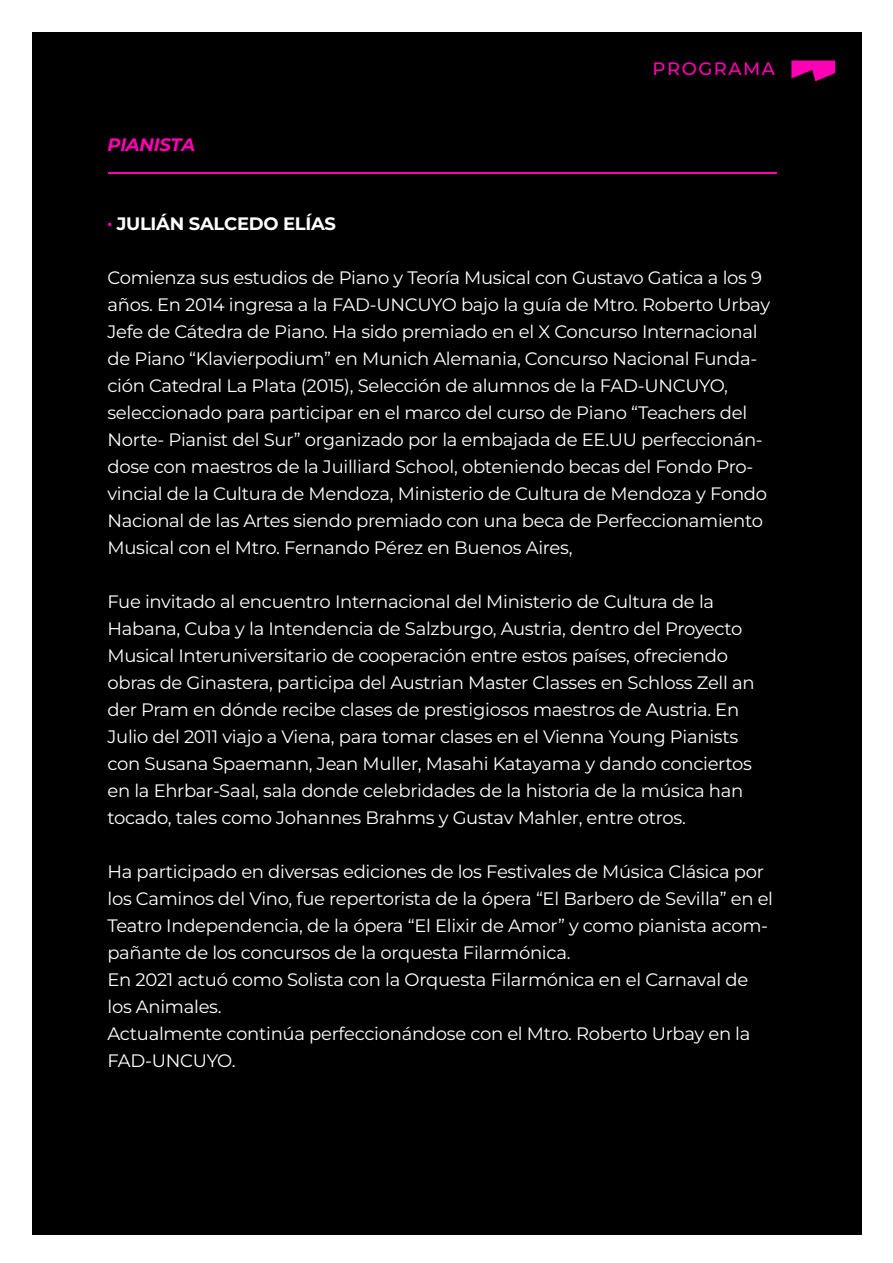
<style>
.page{position:relative;width:893px;height:1263px;background:#fff}
.page>*{position:absolute;margin:0;border:0;box-sizing:border-box;transform-origin:0 0}
.t1{font:18px/27px "Montserrat";letter-spacing:-.015em;color:#fff}
.t2{font:700 18px "Montserrat";letter-spacing:-.015em;color:#fff}
.t3{font:500 18px "Montserrat";letter-spacing:.085em;color:#ff00b5}
.t4{font:italic 700 18px "Montserrat";letter-spacing:-.015em;color:#ff00b5}
</style>
<div class="page">
<div style="left:32px;top:32px;width:829px;height:1202px;background:#000"></div>
<hr style="left:109px;top:172px;width:668px;height:2px;background:#ff00b5">
<svg style="left:791px;top:61px;width:44px;height:20px"></svg>
<p class="t4" style="left:107px;top:132px;width:89px">PIANISTA</p>
<p class="t2" style="left:107px;top:212px;width:230px"><sup>.</sup> JULIÁN SALCEDO ELÍAS</p>
<p class="t3" style="left:653px;top:57px;width:124px">PROGRAMA</p>
<p class="t1" style="left:107px;top:264px;width:664px">Comienza sus estudios de Piano y Teoría Musical con Gustavo Gatica a los 9 años. En 2014 ingresa a la FAD-UNCUYO bajo la guía de Mtro. Roberto Urbay Jefe de Cátedra de Piano. Ha sido premiado en el X Concurso Internacional de Piano “Klavierpodium” en Munich Alemania, Concurso Nacional Funda&shy;ción Catedral La Plata (2015), Selección de alumnos de la FAD-UNCUYO, seleccionado para participar en el marco del curso de Piano “Teachers del Norte- Pianist del Sur” organizado por la embajada de EE.UU perfeccionán&shy;dose con maestros de la Juilliard School, obteniendo becas del Fondo Pro&shy;vincial de la Cultura de Mendoza, Ministerio de Cultura de Mendoza y Fondo Nacional de las Artes siendo premiado con una beca de Perfeccionamiento Musical con el Mtro. Fernando Pérez en Buenos Aires,</p>
<p class="t1" style="left:107px;top:588px;width:649px">Fue invitado al encuentro Internacional del Ministerio de Cultura de la Habana, Cuba y la Intendencia de Salzburgo, Austria, dentro del Proyecto Musical Interuniversitario de cooperación entre estos países, ofreciendo obras de Ginastera, participa del Austrian Master Classes en Schloss Zell an der Pram en dónde recibe clases de prestigiosos maestros de Austria. En Julio del 2011 viajo a Viena, para tomar clases en el Vienna Young Pianists con Susana Spaemann, Jean Muller, Masahi Katayama y dando conciertos en la Ehrbar-Saal, sala donde celebridades de la historia de la música han tocado, tales como Johannes Brahms y Gustav Mahler, entre otros.</p>
<p class="t1" style="left:107px;top:858px;width:667px">Ha participado en diversas ediciones de los Festivales de Música Clásica por los Caminos del Vino, fue repertorista de la ópera “El Barbero de Sevilla” en el Teatro Independencia, de la ópera “El Elixir de Amor” y como pianista acom&shy;pañante de los concursos de la orquesta Filarmónica.<br>En 2021 actuó como Solista con la Orquesta Filarmónica en el Carnaval de los Animales.<br>Actualmente continúa perfeccionándose con el Mtro. Roberto Urbay en la FAD-UNCUYO.</p>
</div>
